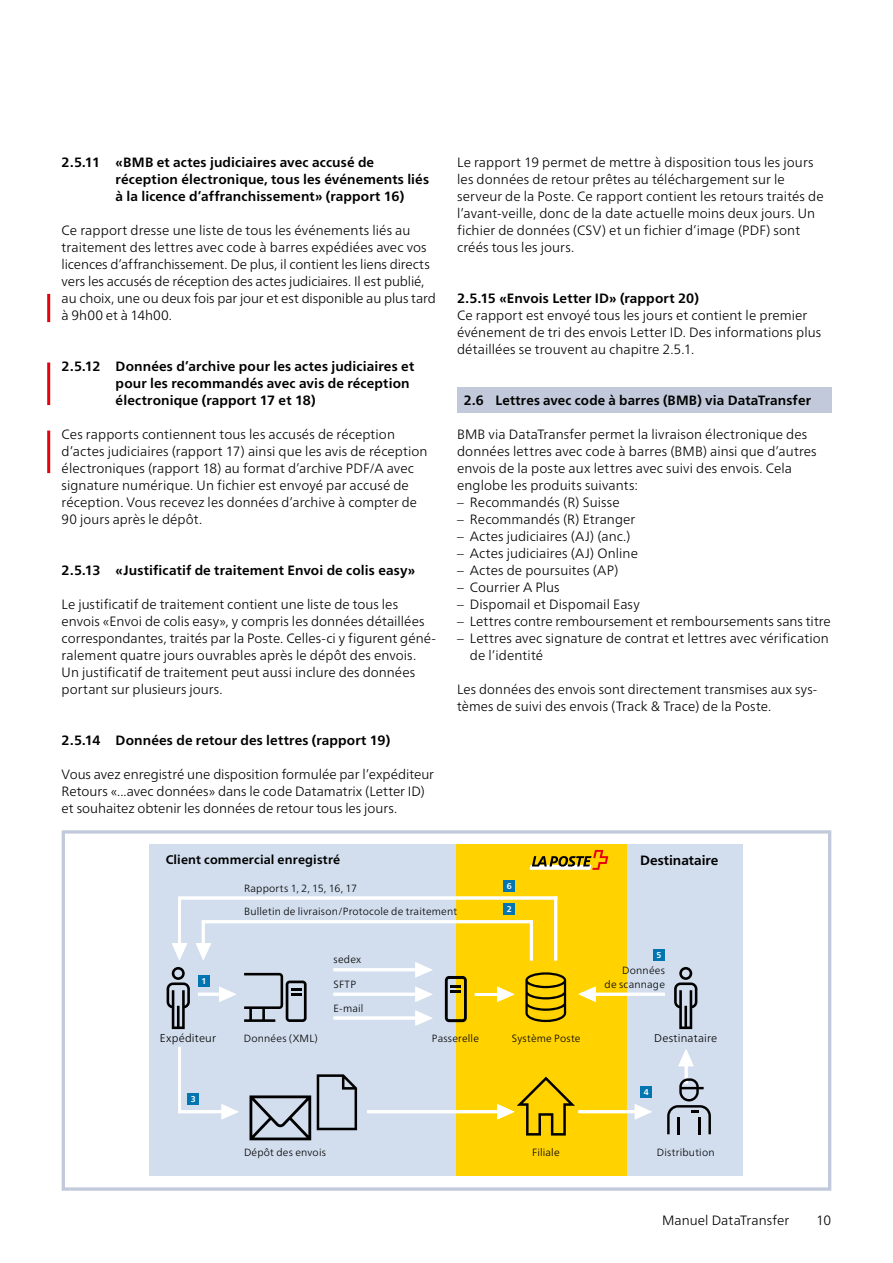
<style>
.page{position:relative;width:893px;height:1263px;background:#fff}
.page>*{position:absolute;margin:0;border:0;box-sizing:border-box;transform-origin:0 0}
.Copy{font:300 13.5px/17px "Frutiger Neue LT Pro";letter-spacing:.005em;color:#000}
.Copy_Untertitel{font:700 13.5px/17px "Frutiger Neue LT Pro";letter-spacing:.01em;color:#000}
.Untertitel_mit_Balke{font:700 13.5px "Frutiger Neue LT Pro";letter-spacing:.01em;color:#000}
.Copy_Untertitel-2{font:700 12.6px "Frutiger Neue LT Pro";letter-spacing:.01em;color:#000}
.Fussnoten{font:300 11.25px "Frutiger Neue LT Pro";letter-spacing:.015em;color:#000}
.Fussnoten-2{font:300 10.5px/13.8px "Frutiger Neue LT Pro";letter-spacing:.015em;color:#000;text-align:right}
.t1{font:700 8.4px "Frutiger Neue LT Pro";color:#fff}
</style>
<div class="page">
<div style="left:457px;top:388px;width:374px;height:25px;background:#c1c9da"></div>
<div style="left:62px;top:830px;width:769px;height:361px;border:3px solid #c1c9da"></div>
<div style="left:150px;top:844px;width:593px;height:332px;background:#d2deee"></div>
<div style="left:456px;top:844px;width:170px;height:332px;background:#ffd200"></div>
<div style="left:653px;top:948px;width:12px;height:12px;background:#0075af"></div>
<svg style="left:172px;top:943px;width:15px;height:17px"></svg>
<hr style="left:178px;top:898px;width:3px;height:53px;background:#fff">
<svg style="left:497px;top:986px;width:17px;height:16px"></svg>
<hr style="left:475px;top:993px;width:26px;height:3px;background:#fff">
<svg style="left:221px;top:1104px;width:18px;height:15px"></svg>
<hr style="left:180px;top:1110px;width:45px;height:3px;background:#fff">
<hr style="left:367px;top:1110px;width:133px;height:3px;background:#fff">
<svg style="left:635px;top:1104px;width:17px;height:15px"></svg>
<hr style="left:578px;top:1110px;width:68px;height:3px;background:#fff">
<svg style="left:196px;top:943px;width:15px;height:17px"></svg>
<hr style="left:202px;top:922px;width:3px;height:32px;background:#fff">
<hr style="left:178px;top:896px;width:379px;height:3px;background:#fff">
<hr style="left:202px;top:920px;width:331px;height:3px;background:#fff">
<hr style="left:554px;top:896px;width:3px;height:64px;background:#fff">
<hr style="left:530px;top:920px;width:3px;height:40px;background:#fff">
<hr style="left:178px;top:1047px;width:3px;height:66px;background:#fff">
<svg style="left:578px;top:986px;width:18px;height:16px"></svg>
<hr style="left:581px;top:993px;width:84px;height:3px;background:#fff">
<hr style="left:685px;top:1057px;width:3px;height:26px;background:#fff">
<svg style="left:678px;top:1049px;width:16px;height:17px"></svg>
<div style="left:503px;top:903px;width:12px;height:12px;background:#0075af"></div>
<div style="left:187px;top:1093px;width:12px;height:12px;background:#0075af"></div>
<div style="left:640px;top:1086px;width:12px;height:12px;background:#0075af"></div>
<div style="left:503px;top:880px;width:12px;height:11px;background:#0075af"></div>
<hr style="left:334px;top:968px;width:85px;height:3px;background:#fff">
<hr style="left:334px;top:1016px;width:87px;height:3px;background:#fff">
<svg style="left:415px;top:962px;width:18px;height:15px"></svg>
<hr style="left:334px;top:993px;width:87px;height:3px;background:#fff">
<svg style="left:415px;top:986px;width:18px;height:16px"></svg>
<svg style="left:415px;top:1010px;width:18px;height:16px"></svg>
<svg style="left:219px;top:986px;width:17px;height:16px"></svg>
<div style="left:198px;top:975px;width:12px;height:12px;background:#0075af"></div>
<hr style="left:198px;top:993px;width:26px;height:3px;background:#fff">
<svg style="left:530px;top:850px;width:78px;height:20px"></svg>
<svg style="left:497px;top:1077px;width:78px;height:58px"></svg>
<svg style="left:667px;top:1078px;width:44px;height:56px"></svg>
<svg style="left:525px;top:972px;width:41px;height:50px"></svg>
<svg style="left:249px;top:1095px;width:62px;height:45px"></svg>
<svg style="left:317px;top:1074px;width:40px;height:56px"></svg>
<svg style="left:445px;top:976px;width:22px;height:46px"></svg>
<svg style="left:167px;top:967px;width:23px;height:62px"></svg>
<svg style="left:244px;top:973px;width:63px;height:49px"></svg>
<svg style="left:674px;top:967px;width:23px;height:62px"></svg>
<hr style="left:47px;top:294px;width:3px;height:28px;background:#e7000e">
<hr style="left:47px;top:362px;width:3px;height:43px;background:#e7000e">
<hr style="left:47px;top:431px;width:3px;height:42px;background:#e7000e">
<p class="Copy_Untertitel" style="left:62px;top:154px;width:314px">2.5.11 «BMB et actes judiciaires avec accusé de</p>
<p class="Copy_Untertitel" style="left:116px;top:171px;width:315px">réception électronique, tous les événements liés</p>
<p class="Copy_Untertitel" style="left:116px;top:188px;width:290px">à la licence d’affranchissement» (rapport 16)</p>
<p class="Copy" style="left:62px;top:222px;width:376px">Ce rapport dresse une liste de tous les événements liés au traitement des lettres avec code à barres expédiées avec vos licences d’affranchissement. De plus, il contient les liens directs vers les accusés de réception des actes judiciaires. Il est publié, au choix, une ou deux fois par jour et est disponible au plus tard à 9h00 et à 14h00.</p>
<p class="Copy_Untertitel" style="left:116px;top:358px;width:300px;text-indent:-54px">2.5.12 Données d’archive pour les actes judiciaires et pour les recommandés avec avis de réception électronique (rapport 17 et 18)</p>
<p class="Copy" style="left:62px;top:426px;width:367px">Ces rapports contiennent tous les accusés de réception d’actes judiciaires (rapport 17) ainsi que les avis de réception électroniques (rapport 18) au format d’archive PDF/A avec signature numérique. Un fichier est envoyé par accusé de réception. Vous recevez les données d’archive à compter de 90 jours après le dépôt.</p>
<p class="Copy_Untertitel" style="left:62px;top:562px;width:355px">2.5.13 «Justificatif de traitement Envoi de colis easy»</p>
<p class="Copy" style="left:62px;top:596px;width:376px">Le justificatif de traitement contient une liste de tous les envois «Envoi de colis easy», y compris les données détaillées correspondantes, traités par la Poste. Celles-ci y figurent géné&shy;ralement quatre jours ouvrables après le dépôt des envois.<br>Un justificatif de traitement peut aussi inclure des données portant sur plusieurs jours.</p>
<p class="Copy_Untertitel" style="left:62px;top:732px;width:330px">2.5.14 Données de retour des lettres (rapport 19)</p>
<p class="Copy" style="left:62px;top:766px;width:374px">Vous avez enregistré une disposition formulée par l’expéditeur<br>Retours «...avec données» dans le code Datamatrix (Letter ID) et souhaitez obtenir les données de retour tous les jours.</p>
<p class="Copy" style="left:457px;top:154px;width:368px">Le rapport 19 permet de mettre à disposition tous les jours les données de retour prêtes au téléchargement sur le serveur de la Poste. Ce rapport contient les retours traités de l’avant-veille, donc de la date actuelle moins deux jours. Un fichier de données (CSV) et un fichier d’image (PDF) sont créés tous les jours.</p>
<p class="Copy_Untertitel" style="left:457px;top:290px;width:243px">2.5.15 «Envois Letter ID» (rapport 20)</p>
<p class="Copy" style="left:457px;top:307px;width:366px">Ce rapport est envoyé tous les jours et contient le premier événement de tri des envois Letter ID. Des informations plus détaillées se trouvent au chapitre 2.5.1.</p>
<p class="Untertitel_mit_Balke" style="left:464px;top:392px;width:349px">2.6 Lettres avec code à barres (BMB) via DataTransfer</p>
<p class="Copy" style="left:457px;top:426px;width:361px">BMB via DataTransfer permet la livraison électronique des données lettres avec code à barres (BMB) ainsi que d’autres envois de la poste aux lettres avec suivi des envois. Cela englobe les produits suivants:</p>
<p class="Copy" style="left:457px;top:494px;width:164px">– Recommandés (R) Suisse</p>
<p class="Copy" style="left:457px;top:511px;width:180px">– Recommandés (R) Etranger</p>
<p class="Copy" style="left:457px;top:528px;width:175px">– Actes judiciaires (AJ) (anc.)</p>
<p class="Copy" style="left:457px;top:545px;width:182px">– Actes judiciaires (AJ) Online</p>
<p class="Copy" style="left:457px;top:562px;width:163px">– Actes de poursuites (AP)</p>
<p class="Copy" style="left:457px;top:579px;width:104px">– Courrier A Plus</p>
<p class="Copy" style="left:457px;top:596px;width:184px">– Dispomail et Dispomail Easy</p>
<p class="Copy" style="left:457px;top:613px;width:375px">– Lettres contre remboursement et remboursements sans titre</p>
<p class="Copy" style="left:470px;top:630px;width:360px;text-indent:-13px">– Lettres avec signature de contrat et lettres avec vérification de l’identité</p>
<p class="Copy" style="left:457px;top:681px;width:362px">Les données des envois sont directement transmises aux sys&shy;tèmes de suivi des envois (Track &amp; Trace) de la Poste.</p>
<p class="Copy_Untertitel-2" style="left:166px;top:852px;width:176px">Client commercial enregistré</p>
<p class="Fussnoten-2" style="left:244px;top:881px;width:114px">Rapports 1, 2, 15, 16, 17</p>
<p class="Fussnoten-2" style="left:244px;top:905px;width:215px">Bulletin de livraison/Protocole de traitement</p>
<p class="t1" style="left:201px;top:976px;width:6px">1</p>
<p class="Fussnoten-2" style="left:334px;top:953px;width:29px">sedex</p>
<p class="Fussnoten-2" style="left:334px;top:977px;width:24px">SFTP</p>
<p class="Fussnoten-2" style="left:334px;top:1001px;width:31px">E-mail</p>
<p class="t1" style="left:507px;top:881px;width:6px">6</p>
<p class="t1" style="left:507px;top:904px;width:6px">2</p>
<p class="Fussnoten" style="left:160px;top:1031px;width:58px">Expéditeur</p>
<p class="Fussnoten-2" style="left:244px;top:1031px;width:76px">Données (XML)</p>
<p class="t1" style="left:191px;top:1094px;width:6px">3</p>
<p class="Fussnoten-2" style="left:244px;top:1145px;width:83px">Dépôt des envois</p>
<p class="Fussnoten-2" style="left:432px;top:1031px;width:49px">Passerelle</p>
<p class="Fussnoten-2" style="left:512px;top:1031px;width:70px">Système Poste</p>
<p class="Fussnoten-2" style="left:532px;top:1145px;width:29px">Filiale</p>
<p class="Copy_Untertitel" style="left:640px;top:852px;width:80px">Destinataire</p>
<p class="t1" style="left:657px;top:950px;width:6px">5</p>
<p class="Fussnoten-2" style="left:605px;top:963px;width:62px">Données<br>de scannage</p>
<p class="Fussnoten" style="left:654px;top:1031px;width:64px">Destinataire</p>
<p class="t1" style="left:644px;top:1087px;width:6px">4</p>
<p class="Fussnoten-2" style="left:657px;top:1145px;width:59px">Distribution</p>
<p class="Copy" style="left:662px;top:1212px;width:129px">Manuel DataTransfer</p>
<p class="Copy" style="left:816px;top:1212px;width:17px">10</p>
</div>
